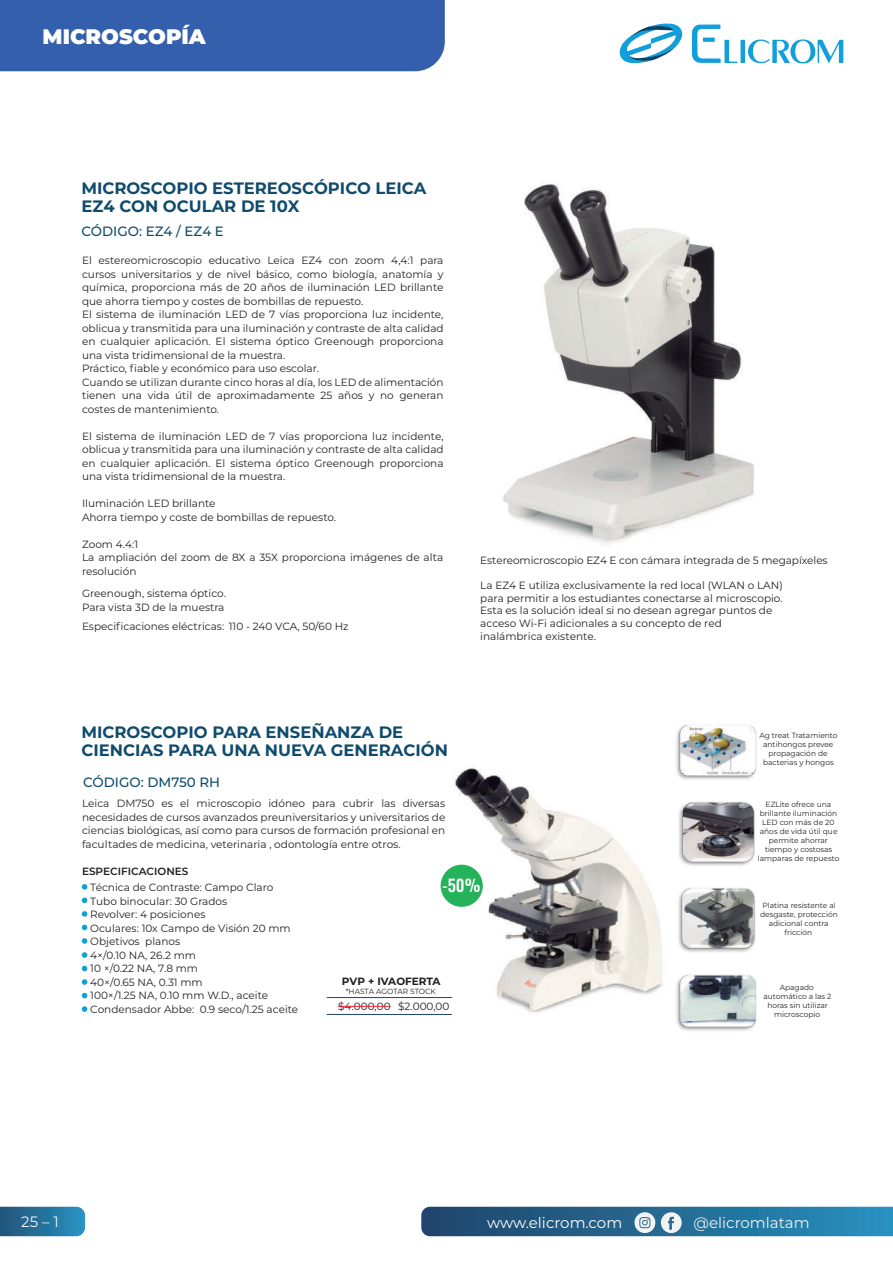
<style>
.page{position:relative;width:893px;height:1263px;background:#fff}
.page>*{position:absolute;margin:0;border:0;box-sizing:border-box;transform-origin:0 0}
.t1{font:900 21px "Montserrat";color:#fff}
.t2{font:700 16.5px/18px "Montserrat";color:#104b6d}
.t3{font:16.5px "Oswald";color:#fff}
.t4{font:15px "Montserrat";color:#f1f3f5}
.t5{font:15px "Montserrat";color:#fff}
.t6{font:500 13.5px "Montserrat";color:#104b6d}
.t7{font:10.5px/13.5px "Montserrat";color:#231f20}
.t8{font:600 10.5px "Montserrat";color:#231f20}
.t9{font:700 10.5px "Montserrat";color:#231f20}
.t10{font:7.5px/9px "Montserrat";color:#231f20;text-align:center}
</style>
<div class="page">
<img style="left:448px;top:768px;width:215px;height:245px">
<img style="left:676px;top:725px;width:81px;height:55px">
<img style="left:678px;top:801px;width:77px;height:65px">
<img style="left:678px;top:887px;width:77px;height:65px">
<img style="left:676px;top:974px;width:81px;height:57px">
<svg style="left:82px;top:952px;width:5px;height:6px"></svg>
<svg style="left:82px;top:966px;width:5px;height:5px"></svg>
<svg style="left:82px;top:979px;width:5px;height:6px"></svg>
<svg style="left:82px;top:993px;width:5px;height:5px"></svg>
<svg style="left:82px;top:1006px;width:5px;height:6px"></svg>
<svg style="left:82px;top:884px;width:5px;height:6px"></svg>
<svg style="left:82px;top:897px;width:5px;height:6px"></svg>
<svg style="left:82px;top:911px;width:5px;height:6px"></svg>
<svg style="left:82px;top:925px;width:5px;height:5px"></svg>
<svg style="left:82px;top:938px;width:5px;height:6px"></svg>
<img style="left:503px;top:181px;width:251px;height:364px">
<div style="left:441px;top:865px;width:42px;height:42px;background:#24b25a;border-radius:50%"></div>
<hr style="left:327px;top:1014px;width:125px;height:1px;background:#21446c">
<hr style="left:327px;top:997px;width:125px;height:1px;background:#21446c">
<div style="left:0;top:0;width:445px;height:71px;background:#335fac"></div>
<svg style="left:620px;top:23px;width:62px;height:40px"></svg>
<svg style="left:692px;top:25px;width:151px;height:39px"></svg>
<svg style="left:421px;top:1207px;width:472px;height:29px;background:#2d7098"></svg>
<svg style="left:0;top:1207px;width:85px;height:29px;background:#27749e"></svg>
<hr style="left:338px;top:1006px;width:52px;height:1px;background:#ee212f">
<h1 class="t1" style="left:43px;top:21px;width:165px">MICROSCOPÍA</h1>
<h2 class="t2" style="left:81px;top:178px;width:347px">MICROSCOPIO ESTEREOSCÓPICO LEICA<br>EZ4 CON OCULAR DE 10X</h2>
<p class="t6" style="left:81px;top:222px;width:144px">CÓDIGO: EZ4 / EZ4 E</p>
<p class="t7" style="left:82px;top:253px;width:363px">El estereomicroscopio educativo Leica EZ4 con zoom 4,4:1 para cursos universitarios y de nivel básico, como biología, anatomía y química, proporciona más de 20 años de iluminación LED brillante que ahorra tiempo y costes de bombillas de repuesto.<br>El sistema de iluminación LED de 7 vías proporciona luz incidente, oblicua y transmitida para una iluminación y contraste de alta calidad en cualquier aplicación. El sistema óptico Greenough proporciona una vista tridimensional de la muestra.<br>Práctico, fiable y económico para uso escolar.<br>Cuando se utilizan durante cinco horas al día, los LED de alimentación tienen una vida útil de aproximadamente 25 años y no generan costes de mantenimiento.</p>
<p class="t7" style="left:82px;top:429px;width:363px;text-align:justify">El sistema de iluminación LED de 7 vías proporciona luz incidente, oblicua y transmitida para una iluminación y contraste de alta calidad en cualquier aplicación. El sistema óptico Greenough proporciona una vista tridimensional de la muestra.</p>
<p class="t7" style="left:82px;top:496px;width:256px">Iluminación LED brillante<br>Ahorra tiempo y coste de bombillas de repuesto.</p>
<p class="t7" style="left:82px;top:537px;width:363px">Zoom 4.4:1<br>La ampliación del zoom de 8X a 35X proporciona imágenes de alta resolución</p>
<p class="t7" style="left:82px;top:586px;width:145px">Greenough, sistema óptico.</p>
<p class="t7" style="left:480px;top:579px;width:304px;line-height:12.6px">La EZ4 E utiliza exclusivamente la red local (WLAN o LAN) para permitir a los estudiantes conectarse al microscopio.<br>Esta es la solución ideal si no desean agregar puntos de acceso Wi-Fi adicionales a su concepto de red inalámbrica existente.</p>
<p class="t7" style="left:480px;top:553px;width:349px">Estereomicroscopio EZ4 E con cámara integrada de 5 megapíxeles</p>
<p class="t7" style="left:82px;top:597px;width:268px;line-height:19.5px">Para vista 3D de la muestra<br>Especificaciones eléctricas: 110 - 240 VCA, 50/60 Hz</p>
<h2 class="t2" style="left:81px;top:723px;width:368px">MICROSCOPIO PARA ENSEÑANZA DE<br>CIENCIAS PARA UNA NUEVA GENERACIÓN</h2>
<p class="t6" style="left:83px;top:773px;width:139px">CÓDIGO: DM750 RH</p>
<p class="t7" style="left:82px;top:796px;width:365px;text-align:justify">Leica DM750 es el microscopio idóneo para cubrir las diversas necesidades de cursos avanzados preuniversitarios y universitarios de ciencias biológicas, así como para cursos de formación profesional en facultades de medicina, veterinaria , odontología entre otros.</p>
<p class="t8" style="left:82px;top:863px;width:108px">ESPECIFICACIONES</p>
<p class="t7" style="left:90px;top:880px;width:210px">Técnica de Contraste: Campo Claro<br>Tubo binocular: 30 Grados<br>Revolver: 4 posiciones<br>Oculares: 10x Campo de Visión 20 mm<br>Objetivos planos<br>4×/0.10 NA, 26.2 mm<br>10 ×/0.22 NA, 7.8 mm<br>40×/0.65 NA, 0.31 mm<br>100×/1.25 NA, 0.10 mm W.D., aceite<br>Condensador Abbe: 0.9 seco/1.25 aceite</p>
<h2 class="t3" style="left:443px;top:871px;width:39px">-50%</h2>
<p class="t9" style="left:342px;top:973px;width:100px">PVP + IVAOFERTA</p>
<p class="t7" style="left:398px;top:999px;width:53px">$2.000,00</p>
<p class="t10" style="left:346px;top:986px;width:92px">*HASTA AGOTAR STOCK</p>
<p class="t7" style="left:338px;top:999px;width:54px">$4.000,00</p>
<p class="t10" style="left:759px;top:731px;width:80px">Ag treat Tratamiento antihongos prevee propagación de bacterias y hongos</p>
<p class="t10" style="left:758px;top:799px;width:83px">EZLite ofrece una brillante iluminación<br>LED con más de 20 años de vida útil que permite ahorrar tiempo y costosas lamparas de repuesto</p>
<p class="t10" style="left:760px;top:901px;width:79px">Platina resistente al desgaste, protección adicional contra fricción</p>
<p class="t10" style="left:763px;top:983px;width:70px">Apagado automático a las 2 horas sin utilizar microscopio</p>
<h3 class="t4" style="left:21px;top:1211px;width:39px">25 – 1</h3>
<h3 class="t5" style="left:487px;top:1212px;width:137px">www.elicrom.com</h3>
<h3 class="t4" style="left:694px;top:1212px;width:117px">@elicromlatam</h3>
</div>
